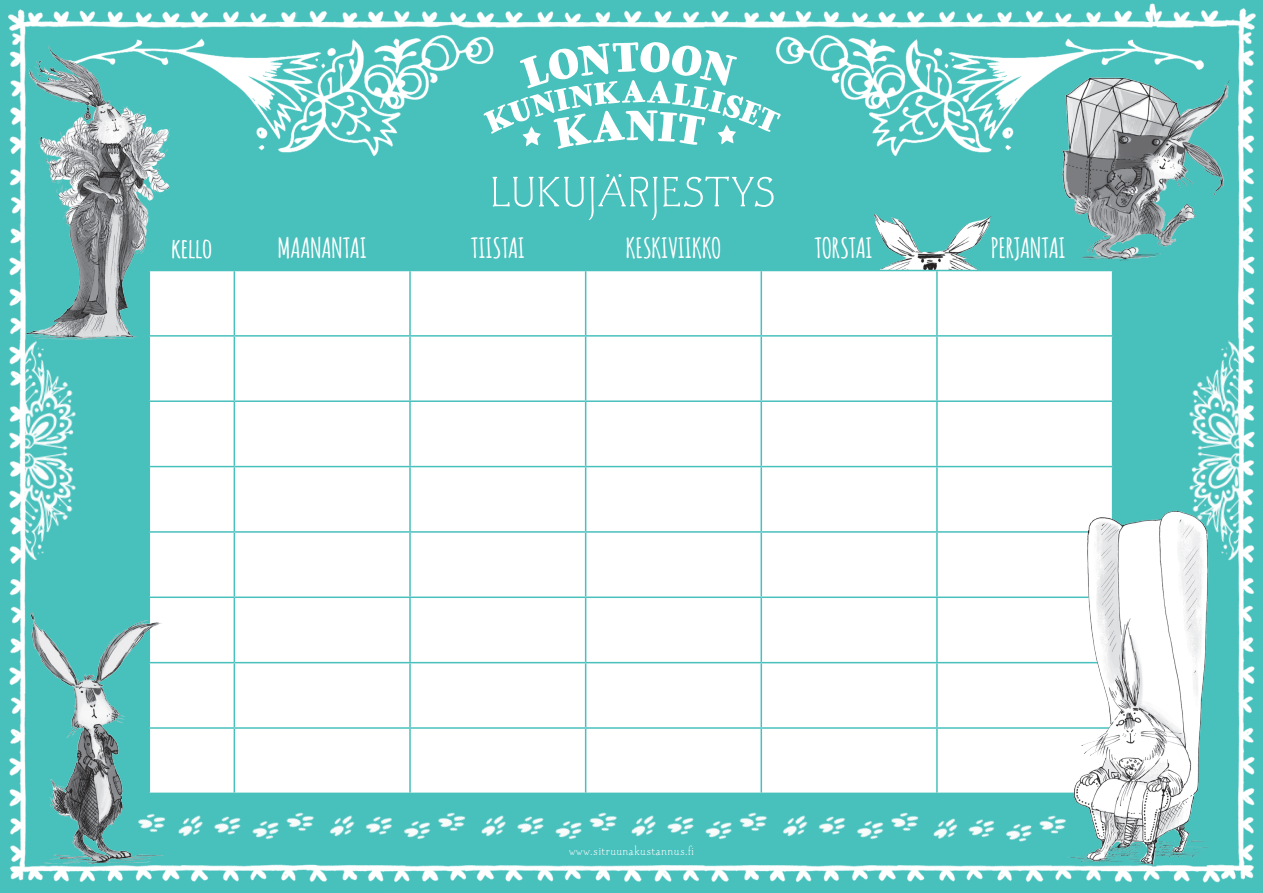
<style>
.page{position:relative;width:1263px;height:893px;background:#48c0bc}
.page>*{position:absolute;margin:0;border:0;box-sizing:border-box;transform-origin:0 0}
.t1{font:51.3px "Aged";color:#fff}
.t2{font:700 27.45px "Amatic";letter-spacing:.01em;color:#fff;scale:1.11 1}
.t3{font:15px "Aged";color:#fff}
</style>
<div class="page">
<svg style="left:493px;top:42px;width:280px;height:107px"></svg>
<img style="left:0;top:17px;width:34px;height:876px">
<svg style="left:150px;top:271px;width:962px;height:436px"></svg>
<hr style="left:149px;top:270px;width:85px;height:1px;background:#48c0bc">
<hr style="left:234px;top:270px;width:176px;height:1px;background:#48c0bc">
<hr style="left:234px;top:271px;width:1px;height:64px;background:#48c0bc">
<hr style="left:410px;top:270px;width:176px;height:1px;background:#48c0bc">
<hr style="left:409px;top:271px;width:2px;height:64px;background:#48c0bc">
<hr style="left:586px;top:270px;width:175px;height:1px;background:#48c0bc">
<hr style="left:585px;top:271px;width:1px;height:64px;background:#48c0bc">
<hr style="left:761px;top:270px;width:176px;height:1px;background:#48c0bc">
<hr style="left:760px;top:271px;width:2px;height:64px;background:#48c0bc">
<hr style="left:937px;top:270px;width:176px;height:1px;background:#48c0bc">
<hr style="left:936px;top:271px;width:2px;height:64px;background:#48c0bc">
<hr style="left:1112px;top:271px;width:1px;height:64px;background:#48c0bc">
<hr style="left:149px;top:335px;width:85px;height:2px;background:#48c0bc">
<hr style="left:149px;top:337px;width:1px;height:63px;background:#48c0bc">
<hr style="left:234px;top:335px;width:176px;height:2px;background:#48c0bc">
<hr style="left:234px;top:337px;width:1px;height:63px;background:#48c0bc">
<hr style="left:410px;top:335px;width:176px;height:2px;background:#48c0bc">
<hr style="left:409px;top:337px;width:2px;height:63px;background:#48c0bc">
<hr style="left:586px;top:335px;width:175px;height:2px;background:#48c0bc">
<hr style="left:585px;top:337px;width:1px;height:63px;background:#48c0bc">
<hr style="left:761px;top:335px;width:176px;height:2px;background:#48c0bc">
<hr style="left:760px;top:337px;width:2px;height:63px;background:#48c0bc">
<hr style="left:937px;top:335px;width:176px;height:2px;background:#48c0bc">
<hr style="left:936px;top:337px;width:2px;height:63px;background:#48c0bc">
<hr style="left:1112px;top:337px;width:1px;height:63px;background:#48c0bc">
<hr style="left:149px;top:400px;width:85px;height:2px;background:#48c0bc">
<hr style="left:149px;top:402px;width:1px;height:64px;background:#48c0bc">
<hr style="left:234px;top:400px;width:176px;height:2px;background:#48c0bc">
<hr style="left:234px;top:402px;width:1px;height:64px;background:#48c0bc">
<hr style="left:410px;top:400px;width:176px;height:2px;background:#48c0bc">
<hr style="left:409px;top:402px;width:2px;height:64px;background:#48c0bc">
<hr style="left:586px;top:400px;width:175px;height:2px;background:#48c0bc">
<hr style="left:585px;top:402px;width:1px;height:64px;background:#48c0bc">
<hr style="left:761px;top:400px;width:176px;height:2px;background:#48c0bc">
<hr style="left:760px;top:402px;width:2px;height:64px;background:#48c0bc">
<hr style="left:149px;top:466px;width:85px;height:1px;background:#48c0bc">
<hr style="left:149px;top:467px;width:1px;height:64px;background:#48c0bc">
<hr style="left:234px;top:466px;width:176px;height:1px;background:#48c0bc">
<hr style="left:234px;top:467px;width:1px;height:64px;background:#48c0bc">
<hr style="left:410px;top:466px;width:176px;height:1px;background:#48c0bc">
<hr style="left:409px;top:467px;width:2px;height:64px;background:#48c0bc">
<hr style="left:586px;top:466px;width:175px;height:1px;background:#48c0bc">
<hr style="left:585px;top:467px;width:1px;height:64px;background:#48c0bc">
<hr style="left:761px;top:466px;width:176px;height:1px;background:#48c0bc">
<hr style="left:760px;top:467px;width:2px;height:64px;background:#48c0bc">
<hr style="left:149px;top:531px;width:85px;height:2px;background:#48c0bc">
<hr style="left:149px;top:533px;width:1px;height:63px;background:#48c0bc">
<hr style="left:234px;top:531px;width:176px;height:2px;background:#48c0bc">
<hr style="left:234px;top:533px;width:1px;height:63px;background:#48c0bc">
<hr style="left:410px;top:531px;width:176px;height:2px;background:#48c0bc">
<hr style="left:409px;top:533px;width:2px;height:63px;background:#48c0bc">
<hr style="left:586px;top:531px;width:175px;height:2px;background:#48c0bc">
<hr style="left:585px;top:533px;width:1px;height:63px;background:#48c0bc">
<hr style="left:761px;top:531px;width:176px;height:2px;background:#48c0bc">
<hr style="left:760px;top:533px;width:2px;height:63px;background:#48c0bc">
<hr style="left:149px;top:596px;width:85px;height:2px;background:#48c0bc">
<hr style="left:234px;top:596px;width:176px;height:2px;background:#48c0bc">
<hr style="left:234px;top:598px;width:1px;height:64px;background:#48c0bc">
<hr style="left:410px;top:596px;width:176px;height:2px;background:#48c0bc">
<hr style="left:409px;top:598px;width:2px;height:64px;background:#48c0bc">
<hr style="left:586px;top:596px;width:175px;height:2px;background:#48c0bc">
<hr style="left:585px;top:598px;width:1px;height:64px;background:#48c0bc">
<hr style="left:761px;top:596px;width:176px;height:2px;background:#48c0bc">
<hr style="left:760px;top:598px;width:2px;height:64px;background:#48c0bc">
<hr style="left:149px;top:662px;width:85px;height:1px;background:#48c0bc">
<hr style="left:234px;top:662px;width:176px;height:1px;background:#48c0bc">
<hr style="left:234px;top:663px;width:1px;height:64px;background:#48c0bc">
<hr style="left:410px;top:662px;width:176px;height:1px;background:#48c0bc">
<hr style="left:409px;top:663px;width:2px;height:64px;background:#48c0bc">
<hr style="left:586px;top:662px;width:175px;height:1px;background:#48c0bc">
<hr style="left:585px;top:663px;width:1px;height:64px;background:#48c0bc">
<hr style="left:761px;top:662px;width:176px;height:1px;background:#48c0bc">
<hr style="left:760px;top:663px;width:2px;height:64px;background:#48c0bc">
<img style="left:1041px;top:47px;width:201px;height:229px">
<img style="left:60px;top:0;width:433px;height:163px">
<img style="left:773px;top:0;width:436px;height:163px">
<img style="left:24px;top:25px;width:148px;height:331px">
<img style="left:24px;top:339px;width:62px;height:97px">
<img style="left:24px;top:436px;width:62px;height:126px">
<img style="left:1178px;top:339px;width:62px;height:32px">
<img style="left:871px;top:371px;width:392px;height:522px">
<img style="left:15px;top:598px;width:160px;height:284px">
<img style="left:104px;top:707px;width:152px;height:186px">
<img style="left:256px;top:707px;width:151px;height:186px">
<img style="left:407px;top:707px;width:150px;height:186px">
<img style="left:557px;top:707px;width:152px;height:186px">
<img style="left:709px;top:707px;width:264px;height:186px">
<img style="left:861px;top:712px;width:258px;height:181px">
<img style="left:116px;top:770px;width:104px;height:123px">
<p class="t1" style="left:490px;top:167px;width:286px">LUKUJÄRJESTYS</p>
<p class="t2" style="left:172px;top:228px;width:38px">kello</p>
<p class="t2" style="left:278px;top:228px;width:81px">MAANANTAI</p>
<p class="t2" style="left:471px;top:228px;width:50px">TIISTAI</p>
<p class="t2" style="left:626px;top:228px;width:87px">KESKIVIIKKO</p>
<p class="t2" style="left:815px;top:228px;width:53px">TORSTAI</p>
<p class="t2" style="left:991px;top:228px;width:68px">PERJANTAI</p>
<p class="t3" style="left:569px;top:843px;width:127px">www.sitruunakustannus.fi</p>
</div>
